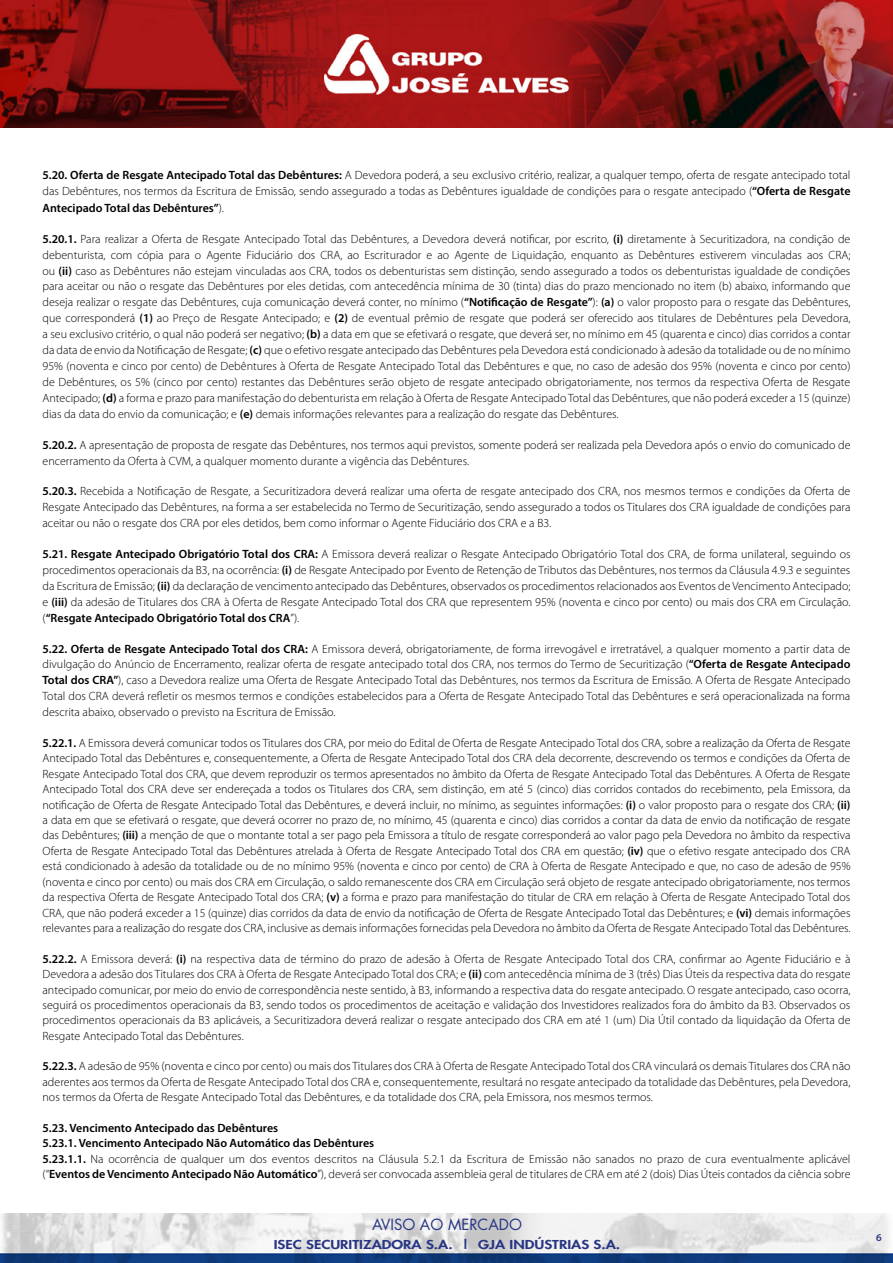
<style>
.page{position:relative;width:893px;height:1263px;background:#fff}
.page>*{position:absolute;margin:0;border:0;box-sizing:border-box;transform-origin:0 0}
.t1{font:15px "Futura";color:#283583}
.t2{font:300 12px/15.9px "Myriad Pro";color:#000;text-align:justify}
.t3{font:800 12px "Futura";color:#283583;scale:1.25 1}
.t4{font:600 10.5px "Myriad Pro";color:#283583}
.s1{font-weight:600}
</style>
<div class="page">
<img style="left:0;top:1213px;width:893px;height:50px">
<img style="left:0;top:0;width:893px;height:127px">
<p class="t2" style="left:43px;top:167px;width:809px"><span class="s1">5.20. Oferta de Resgate Antecipado Total das Debêntures:</span> A Devedora poderá, a seu exclusivo critério, realizar, a qualquer tempo, oferta de resgate antecipado total das Debêntures, nos termos da Escritura de Emissão, sendo assegurado a todas as Debêntures igualdade de condições para o resgate antecipado (<span class="s1">“Oferta de Resgate Antecipado Total das Debêntures”</span>).</p>
<p class="t2" style="left:43px;top:231px;width:809px"><span class="s1">5.20.1.</span> Para realizar a Oferta de Resgate Antecipado Total das Debêntures, a Devedora deverá notificar, por escrito, <span class="s1">(i)</span> diretamente à Securitizadora, na condição de debenturista, com cópia para o Agente Fiduciário dos CRA, ao Escriturador e ao Agente de Liquidação, enquanto as Debêntures estiverem vinculadas aos CRA; ou <span class="s1">(ii)</span> caso as Debêntures não estejam vinculadas aos CRA, todos os debenturistas sem distinção, sendo assegurado a todos os debenturistas igualdade de condições para aceitar ou não o resgate das Debêntures por eles detidas, com antecedência mínima de 30 (tinta) dias do prazo mencionado no item (b) abaixo, informando que deseja realizar o resgate das Debêntures, cuja comunicação deverá conter, no mínimo (<span class="s1">“Notificação de Resgate”</span>): <span class="s1">(a)</span> o valor proposto para o resgate das Debêntures, que corresponderá <span class="s1">(1)</span> ao Preço de Resgate Antecipado; e <span class="s1">(2)</span> de eventual prêmio de resgate que poderá ser oferecido aos titulares de Debêntures pela Devedora, a seu exclusivo critério, o qual não poderá ser negativo; <span class="s1">(b)</span> a data em que se efetivará o resgate, que deverá ser, no mínimo em 45 (quarenta e cinco) dias corridos a contar da data de envio da Notificação de Resgate; <span class="s1">(c)</span> que o efetivo resgate antecipado das Debêntures pela Devedora está condicionado à adesão da totalidade ou de no mínimo 95% (noventa e cinco por cento) de Debêntures à Oferta de Resgate Antecipado Total das Debêntures e que, no caso de adesão dos 95% (noventa e cinco por cento) de Debêntures, os 5% (cinco por cento) restantes das Debêntures serão objeto de resgate antecipado obrigatoriamente, nos termos da respectiva Oferta de Resgate Antecipado; <span class="s1">(d)</span> a forma e prazo para manifestação do debenturista em relação à Oferta de Resgate Antecipado Total das Debêntures, que não poderá exceder a 15 (quinze) dias da data do envio da comunicação; e <span class="s1">(e)</span> demais informações relevantes para a realização do resgate das Debêntures.</p>
<p class="t2" style="left:43px;top:437px;width:809px"><span class="s1">5.20.2.</span> A apresentação de proposta de resgate das Debêntures, nos termos aqui previstos, somente poderá ser realizada pela Devedora após o envio do comunicado de encerramento da Oferta à CVM, a qualquer momento durante a vigência das Debêntures.</p>
<p class="t2" style="left:43px;top:484px;width:809px"><span class="s1">5.20.3.</span> Recebida a Notificação de Resgate, a Securitizadora deverá realizar uma oferta de resgate antecipado dos CRA, nos mesmos termos e condições da Oferta de Resgate Antecipado das Debêntures, na forma a ser estabelecida no Termo de Securitização, sendo assegurado a todos os Titulares dos CRA igualdade de condições para aceitar ou não o resgate dos CRA por eles detidos, bem como informar o Agente Fiduciário dos CRA e a B3.</p>
<p class="t2" style="left:43px;top:546px;width:809px"><span class="s1">5.21. Resgate Antecipado Obrigatório Total dos CRA:</span> A Emissora deverá realizar o Resgate Antecipado Obrigatório Total dos CRA, de forma unilateral, seguindo os procedimentos operacionais da B3, na ocorrência: <span class="s1">(i)</span> de Resgate Antecipado por Evento de Retenção de Tributos das Debêntures, nos termos da Cláusula 4.9.3 e seguintes da Escritura de Emissão; <span class="s1">(ii)</span> da declaração de vencimento antecipado das Debêntures, observados os procedimentos relacionados aos Eventos de Vencimento Antecipado; e <span class="s1">(iii)</span> da adesão de Titulares dos CRA à Oferta de Resgate Antecipado Total dos CRA que representem 95% (noventa e cinco por cento) ou mais dos CRA em Circulação. (<span class="s1">“Resgate Antecipado Obrigatório Total dos CRA</span>”).</p>
<p class="t2" style="left:43px;top:641px;width:809px"><span class="s1">5.22. Oferta de Resgate Antecipado Total dos CRA:</span> A Emissora deverá, obrigatoriamente, de forma irrevogável e irretratável, a qualquer momento a partir data de divulgação do Anúncio de Encerramento, realizar oferta de resgate antecipado total dos CRA, nos termos do Termo de Securitização (<span class="s1">“Oferta de Resgate Antecipado Total dos CRA”</span>), caso a Devedora realize uma Oferta de Resgate Antecipado Total das Debêntures, nos termos da Escritura de Emissão. A Oferta de Resgate Antecipado Total dos CRA deverá refletir os mesmos termos e condições estabelecidos para a Oferta de Resgate Antecipado Total das Debêntures e será operacionalizada na forma descrita abaixo, observado o previsto na Escritura de Emissão.</p>
<p class="t2" style="left:43px;top:735px;width:809px;line-height:15.5px"><span class="s1">5.22.1.</span> A Emissora deverá comunicar todos os Titulares dos CRA, por meio do Edital de Oferta de Resgate Antecipado Total dos CRA, sobre a realização da Oferta de Resgate Antecipado Total das Debêntures e, consequentemente, a Oferta de Resgate Antecipado Total dos CRA dela decorrente, descrevendo os termos e condições da Oferta de Resgate Antecipado Total dos CRA, que devem reproduzir os termos apresentados no âmbito da Oferta de Resgate Antecipado Total das Debêntures. A Oferta de Resgate Antecipado Total dos CRA deve ser endereçada a todos os Titulares dos CRA, sem distinção, em até 5 (cinco) dias corridos contados do recebimento, pela Emissora, da notificação de Oferta de Resgate Antecipado Total das Debêntures, e deverá incluir, no mínimo, as seguintes informações: <span class="s1">(i)</span> o valor proposto para o resgate dos CRA; <span class="s1">(ii) </span>a data em que se efetivará o resgate, que deverá ocorrer no prazo de, no mínimo, 45 (quarenta e cinco) dias corridos a contar da data de envio da notificação de resgate das Debêntures; <span class="s1">(iii)</span> a menção de que o montante total a ser pago pela Emissora a título de resgate corresponderá ao valor pago pela Devedora no âmbito da respectiva Oferta de Resgate Antecipado Total das Debêntures atrelada à Oferta de Resgate Antecipado Total dos CRA em questão; <span class="s1">(iv)</span> que o efetivo resgate antecipado dos CRA está condicionado à adesão da totalidade ou de no mínimo 95% (noventa e cinco por cento) de CRA à Oferta de Resgate Antecipado e que, no caso de adesão de 95% (noventa e cinco por cento) ou mais dos CRA em Circulação, o saldo remanescente dos CRA em Circulação será objeto de resgate antecipado obrigatoriamente, nos termos da respectiva Oferta de Resgate Antecipado Total dos CRA; <span class="s1">(v)</span> a forma e prazo para manifestação do titular de CRA em relação à Oferta de Resgate Antecipado Total dos CRA, que não poderá exceder a 15 (quinze) dias corridos da data de envio da notificação de Oferta de Resgate Antecipado Total das Debêntures; e <span class="s1">(vi)</span> demais informações relevantes para a realização do resgate dos CRA, inclusive as demais informações fornecidas pela Devedora no âmbito da Oferta de Resgate Antecipado Total das Debêntures.</p>
<p class="t2" style="left:43px;top:951px;width:809px;line-height:15.5px"><span class="s1">5.22.2.</span> A Emissora deverá: <span class="s1">(i)</span> na respectiva data de término do prazo de adesão à Oferta de Resgate Antecipado Total dos CRA, confirmar ao Agente Fiduciário e à Devedora a adesão dos Titulares dos CRA à Oferta de Resgate Antecipado Total dos CRA; e <span class="s1">(ii)</span> com antecedência mínima de 3 (três) Dias Úteis da respectiva data do resgate antecipado comunicar, por meio do envio de correspondência neste sentido, à B3, informando a respectiva data do resgate antecipado. O resgate antecipado, caso ocorra, seguirá os procedimentos operacionais da B3, sendo todos os procedimentos de aceitação e validação dos Investidores realizados fora do âmbito da B3. Observados os procedimentos operacionais da B3 aplicáveis, a Securitizadora deverá realizar o resgate antecipado dos CRA em até 1 (um) Dia Útil contado da liquidação da Oferta de Resgate Antecipado Total das Debêntures.</p>
<p class="t2" style="left:43px;top:1059px;width:809px;line-height:15.5px"><span class="s1">5.22.3.</span> A adesão de 95% (noventa e cinco por cento) ou mais dos Titulares dos CRA à Oferta de Resgate Antecipado Total dos CRA vinculará os demais Titulares dos CRA não aderentes aos termos da Oferta de Resgate Antecipado Total dos CRA e, consequentemente, resultará no resgate antecipado da totalidade das Debêntures, pela Devedora, nos termos da Oferta de Resgate Antecipado Total das Debêntures, e da totalidade dos CRA, pela Emissora, nos mesmos termos.</p>
<p class="t2" style="left:43px;top:1120px;width:809px;line-height:15.5px;text-align:left"><span class="s1">5.23. Vencimento Antecipado das Debêntures<br>5.23.1. Vencimento Antecipado Não Automático das Debêntures<br>5.23.1.1.</span> Na ocorrência de qualquer um dos eventos descritos na Cláusula 5.2.1 da Escritura de Emissão não sanados no prazo de cura eventualmente aplicável (“<span class="s1">Eventos de Vencimento Antecipado Não Automático</span>”), deverá ser convocada assembleia geral de titulares de CRA em até 2 (dois) Dias Úteis contados da ciência sobre</p>
<p class="t1" style="left:372px;top:1214px;width:151px">AVISO AO MERCADO</p>
<p class="t3" style="left:274px;top:1236px;width:279px">ISEC SECURITIZADORA S.A. | GJA INDÚSTRIAS S.A.</p>
<p class="t4" style="left:876px;top:1230px;width:7px">6</p>
</div>
